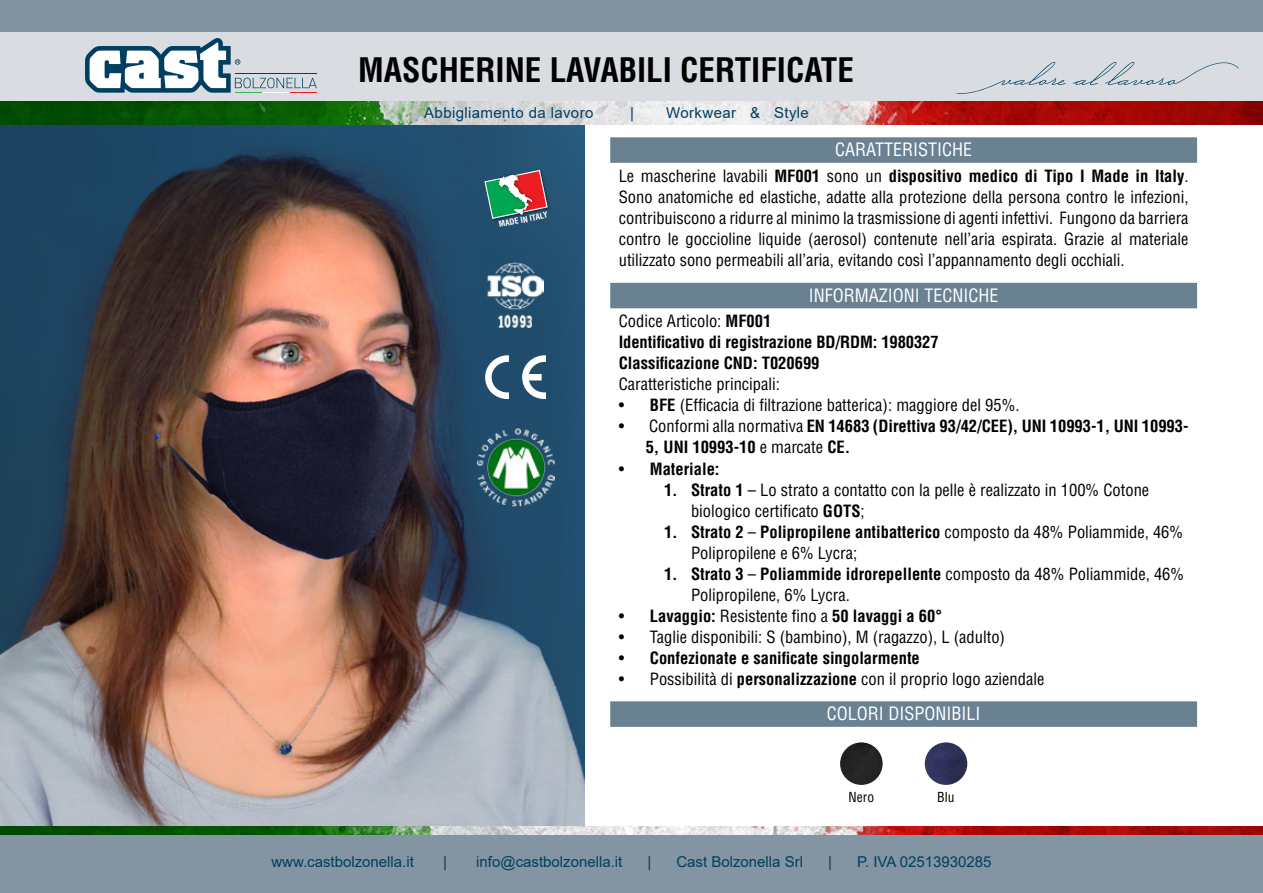
<style>
.page{position:relative;width:1263px;height:893px;background:#fff}
.page>*{position:absolute;margin:0;border:0;box-sizing:border-box;transform-origin:0 0}
.t1{font:700 condensed 33px "Helvetica LT Std";color:#000}
.t2{font:condensed 18px "Helvetica LT Std";color:#fff}
.t3{font:condensed 16.5px/21px "Helvetica LT Std";color:#000}
.t4{font:700 condensed 16.5px/21px "Helvetica LT Std";color:#000}
.t5{font:15px "Arial";color:#003f5f}
.t6{font:15px "Arial";letter-spacing:.025em;color:#003f5f}
.t7{font:condensed 13.5px "Helvetica LT Std";color:#000}
.t8{font:700 condensed 8.25px "Helvetica LT Std";color:#fff}
.s1{font-weight:700}
.s2{font-weight:400}
</style>
<div class="page">
<div style="left:0;top:30px;width:1263px;height:72px;background:#d9dce0"></div>
<div style="left:0;top:0;width:1263px;height:31px;background:#8192a1"></div>
<svg style="left:85px;top:38px;width:232px;height:55px"></svg>
<hr style="left:235px;top:73px;width:82px;height:1px;background:#003f5f">
<svg style="left:956px;top:62px;width:110px;height:32px"></svg>
<svg style="left:1073px;top:62px;width:166px;height:23px"></svg>
<div style="left:0;top:829px;width:1263px;height:64px;background:#8394a2"></div>
<div style="left:610px;top:137px;width:587px;height:26px;background:#6a8192"></div>
<div style="left:610px;top:283px;width:587px;height:25px;background:#6a8192"></div>
<div style="left:610px;top:701px;width:587px;height:26px;background:#6a8192"></div>
<img style="left:0;top:124px;width:585px;height:703px">
<svg style="left:0;top:101px;width:1263px;height:23px"></svg>
<img style="left:477px;top:427px;width:77px;height:79px">
<img style="left:488px;top:263px;width:55px;height:64px">
<svg style="left:485px;top:355px;width:24px;height:44px"></svg>
<svg style="left:522px;top:355px;width:24px;height:44px"></svg>
<svg style="left:0;top:827px;width:1263px;height:7px"></svg>
<img style="left:480px;top:168px;width:73px;height:57px">
<svg style="left:484px;top:169px;width:64px;height:51px"></svg>
<img style="left:840px;top:742px;width:43px;height:43px;border-radius:21px">
<img style="left:925px;top:742px;width:42px;height:43px;border-radius:21px">
<h1 class="t1" style="left:358px;top:49px;width:497px">MASCHERINE LAVABILI CERTIFICATE</h1>
<p class="t6" style="left:424px;top:103px;width:171px">Abbigliamento da lavoro</p>
<p class="t5" style="left:630px;top:103px;width:5px">|</p>
<p class="t6" style="left:666px;top:103px;width:144px">Workwear &amp; Style</p>
<p class="t8" style="left:498px;top:219px;width:51px;rotate:-11deg">MADE IN ITALY</p>
<p class="t2" style="left:835px;top:139px;width:139px">Caratteristiche</p>
<p class="t3" style="left:619px;top:165px;width:571px;text-align:justify">Le mascherine lavabili <span class="s1">MF001</span> sono un <span class="s1">dispositivo medico di Tipo I Made in Italy</span>.<br>Sono anatomiche ed elastiche, adatte alla protezione della persona contro le infezioni, contribuiscono a ridurre al minimo la trasmissione di agenti infettivi. Fungono da barriera contro le goccioline liquide (aerosol) contenute nell’aria espirata. Grazie al materiale utilizzato sono permeabili all’aria, evitando così l’appannamento degli occhiali.</p>
<p class="t2" style="left:809px;top:284px;width:191px">I nformazioni tecniche</p>
<p class="t4" style="left:619px;top:311px;width:321px"><span class="s2">Codice Articolo:</span> MF001<br>Identificativo di registrazione BD/RDM: 1980327<br>Classificazione CND: T020699</p>
<p class="t3" style="left:619px;top:374px;width:163px">Caratteristiche principali:</p>
<p class="t3" style="left:619px;top:395px;width:402px">• <span class="s1">BFE</span> (Efficacia di filtrazione batterica): maggiore del 95%.</p>
<p class="t4" style="left:646px;top:416px;width:544px;text-indent:-27px"><span class="s2">• Conformi alla normativa</span> EN 14683 (Direttiva 93/42/CEE), UNI 10993-1, UNI 10993-<br>5, UNI 10993-10 <span class="s2">e marcate</span> CE.</p>
<p class="t4" style="left:619px;top:458px;width:102px"><span class="s2">•</span> Materiale:</p>
<p class="t3" style="left:691px;top:479px;width:460px;text-indent:-27px"><span class="s1">1. Strato 1</span> – Lo strato a contatto con la pelle è realizzato in 100% Cotone biologico certificato <span class="s1">GOTS</span>;</p>
<p class="t3" style="left:691px;top:521px;width:494px;text-indent:-27px"><span class="s1">1. Strato 2</span> – <span class="s1">Polipropilene antibatterico</span> composto da 48% Poliammide, 46%<br>Polipropilene e 6% Lycra;</p>
<p class="t3" style="left:691px;top:563px;width:495px;text-indent:-27px"><span class="s1">1. Strato 3</span> – <span class="s1">Poliammide idrorepellente</span> composto da 48% Poliammide, 46%<br>Polipropilene, 6% Lycra.</p>
<p class="t4" style="left:619px;top:605px;width:325px"><span class="s2">•</span> Lavaggio: <span class="s2">Resistente fino a</span> 50 lavaggi a 60°</p>
<p class="t3" style="left:619px;top:626px;width:388px">• Taglie disponibili: S (bambino), M (ragazzo), L (adulto)</p>
<p class="t4" style="left:619px;top:647px;width:303px"><span class="s2">•</span> Confezionate e sanificate singolarmente</p>
<p class="t3" style="left:619px;top:668px;width:427px">• Possibilità di <span class="s1">personalizzazione</span> con il proprio logo aziendale</p>
<p class="t2" style="left:827px;top:703px;width:40px">COLORI</p>
<p class="t2" style="left:888px;top:703px;width:90px">DISPONIBILI</p>
<p class="t7" style="left:849px;top:788px;width:27px">Nero</p>
<p class="t7" style="left:937px;top:788px;width:19px">Blu</p>
<p class="t5" style="left:271px;top:851px;width:144px">www.castbolzonella.it</p>
<p class="t5" style="left:443px;top:851px;width:5px">|</p>
<p class="t5" style="left:476px;top:851px;width:148px">info@castbolzonella.it</p>
<p class="t5" style="left:647px;top:851px;width:5px">|</p>
<p class="t5" style="left:676px;top:851px;width:128px">Cast Bolzonella Srl</p>
<p class="t5" style="left:828px;top:851px;width:5px">|</p>
<p class="t5" style="left:857px;top:851px;width:136px">P. IVA 02513930285</p>
</div>
